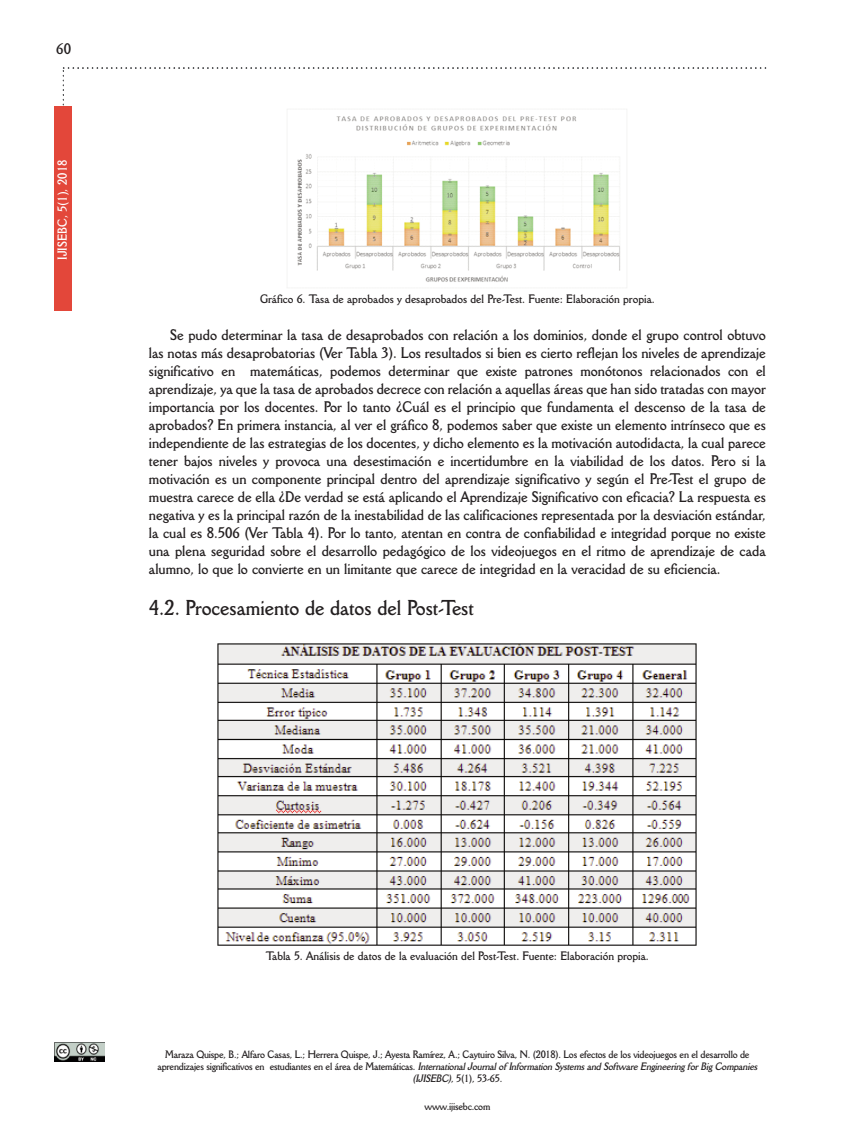
<style>
.page{position:relative;width:851px;height:1127px;background:#fff}
.page>*{position:absolute;margin:0;border:0;box-sizing:border-box;transform-origin:0 0}
.t1{font:700 21px "Della Robbia BT";color:#231f20;scale:.9 1}
.t2{font:700 15px/18px "Della Robbia BT";color:#231f20;text-align:justify;scale:.9 1}
.t3{font:700 12.75px "Della Robbia BT";color:#fff;scale:.9 1}
.t4{font:700 12px "Della Robbia BT";color:#231f20;scale:.9 1}
.t5{font:700 10.5px/12px "Della Robbia BT";letter-spacing:-.02em;color:#231f20;text-align:center;scale:.9 1}
.s1{font-style:italic}
</style>
<div class="page">
<div style="left:55px;top:106px;width:17px;height:204px;background:#e3473a"></div>
<svg style="left:63px;top:67px;width:704px;height:39px"></svg>
<div style="left:55px;top:1042px;width:49px;height:20px;background:#020102"></div>
<img style="left:55px;top:1042px;width:49px;height:19px">
<img style="left:287px;top:109px;width:340px;height:179px">
<img style="left:217px;top:643px;width:480px;height:303px">
<p class="t2" style="left:56px;top:40px;width:18px">60</p>
<p class="t3" style="left:55px;top:260px;width:113px;rotate:-90deg">IJISEBC, 5(1), 2018</p>
<p class="t4" style="left:260px;top:292px;width:440px">gráfico 6. tasa de aprobados y desaprobados del pre-test. fuente: Elaboración propia.</p>
<p class="t2" style="left:149px;top:326px;width:687px;text-indent:21px">Se pudo determinar la tasa de desaprobados con relación a los dominios, donde el grupo control obtuvo las notas más desaprobatorias (ver tabla 3). los resultados si bien es cierto reflejan los niveles de aprendizaje significativo en matemáticas, podemos determinar que existe patrones monótonos relacionados con el aprendizaje, ya que la tasa de aprobados decrece con relación a aquellas áreas que han sido tratadas con mayor importancia por los docentes. por lo tanto ¿Cuál es el principio que fundamenta el descenso de la tasa de aprobados? En primera instancia, al ver el gráfico 8, podemos saber que existe un elemento intrínseco que es independiente de las estrategias de los docentes, y dicho elemento es la motivación autodidacta, la cual parece tener bajos niveles y provoca una desestimación e incertidumbre en la viabilidad de los datos. pero si la motivación es un componente principal dentro del aprendizaje significativo y según el pre-test el grupo de muestra carece de ella ¿de verdad se está aplicando el aprendizaje Significativo con eficacia? la respuesta es negativa y es la principal razón de la inestabilidad de las calificaciones representada por la desviación estándar, la cual es 8.506 (ver tabla 4). por lo tanto, atentan en contra de confiabilidad e integridad porque no existe una plena seguridad sobre el desarrollo pedagógico de los videojuegos en el ritmo de aprendizaje de cada alumno, lo que lo convierte en un limitante que carece de integridad en la veracidad de su eficiencia.</p>
<h1 class="t1" style="left:149px;top:595px;width:362px">4.2. procesamiento de datos del post-test</h1>
<p class="t4" style="left:266px;top:949px;width:427px">tabla 5. análisis de datos de la evaluación del post-test. fuente: Elaboración propia.</p>
<p class="t5" style="left:157px;top:1048px;width:670px">maraza Quispe, B.; alfaro Casas, l.; Herrera Quispe, J.; ayesta ramírez, a.; Caytuiro Silva, n. (2018). los efectos de los videojuegos en el desarrollo de aprendizajes significativos en estudiantes en el área de matemáticas. <span class="s1">InternationalJournalof InformationSystemsandSoftwareEngineeringforBigCompanies (IJISEBC)</span>, 5(1), 53-65.</p>
<p class="t5" style="left:424px;top:1101px;width:75px">www.ijisebc.com</p>
</div>
